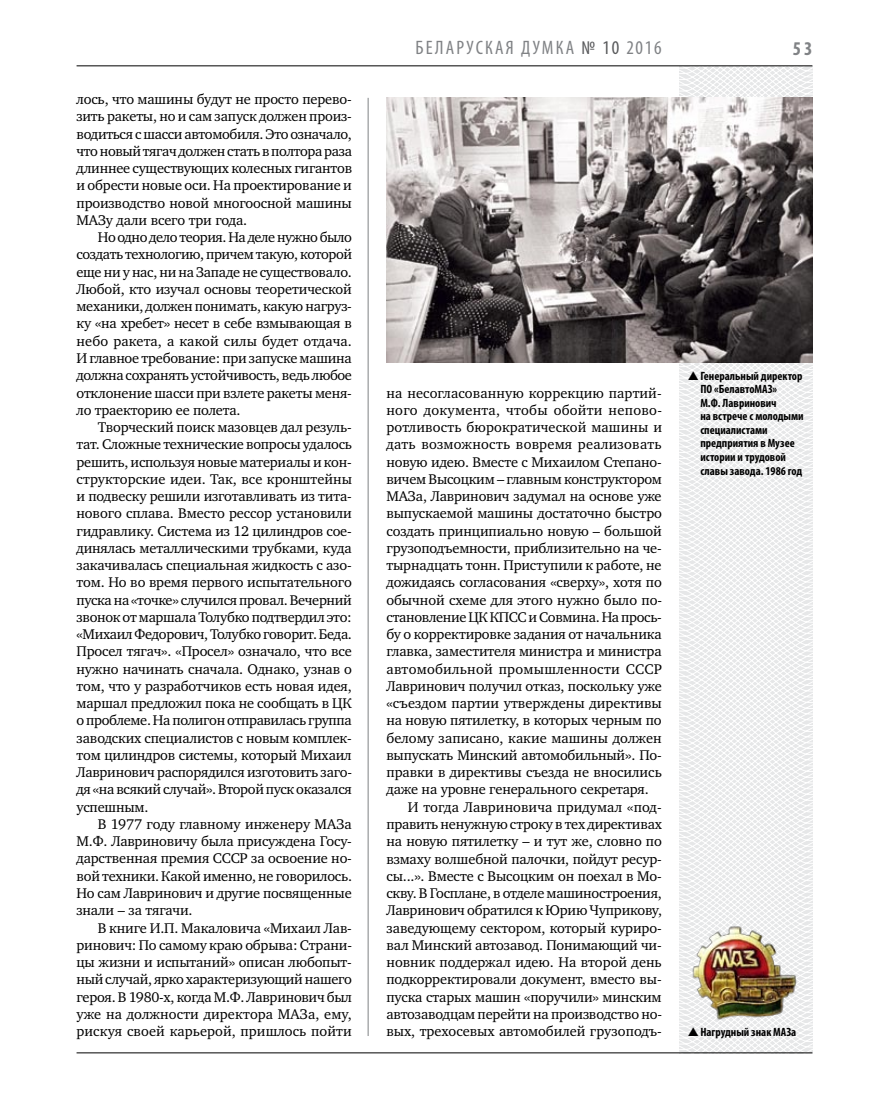
<style>
.page{position:relative;width:872px;height:1106px;background:#fff}
.page>*{position:absolute;margin:0;border:0;box-sizing:border-box;transform-origin:0 0}
.t1{font:condensed 19.5px "Myriad Pro";letter-spacing:.11em;color:#808285}
.t2{font:700 condensed 19.5px "Myriad Pro";color:#808285}
.t3{font:14.4px/17.2px "Charter C";letter-spacing:-.01em;color:#000;text-align:justify}
.t4{font:14.4px "Charter C";letter-spacing:.02em;color:#000}
.t5{font:14.4px "Charter C";letter-spacing:.015em;color:#000}
.t6{font:700 condensed 12px/13.5px "Myriad Pro";color:#000}
.s1{color:#58595b}
</style>
<div class="page">
<hr style="left:368px;top:98px;width:1px;height:938px;background:#808285">
<svg style="left:621px;top:65px;width:192px;height:989px"></svg>
<hr style="left:77px;top:65px;width:735px;height:1px;background:#000">
<hr style="left:77px;top:1052px;width:735px;height:1px;background:#000">
<img style="left:386px;top:97px;width:426px;height:266px">
<img style="left:685px;top:923px;width:115px;height:105px">
<svg style="left:688px;top:371px;width:23px;height:10px"></svg>
<svg style="left:688px;top:1027px;width:23px;height:10px"></svg>
<p class="t3" style="left:76px;top:91px;width:277px">лось, что машины будут не просто перево&shy;зить ракеты, но и сам запуск должен произ&shy;водиться с шасси автомобиля. Это означало, что новый тягач должен стать в полтора раза длиннее существующих колесных гигантов и обрести новые оси. На проектирование и производство новой многоосной машины МАЗу дали всего три года.</p>
<p class="t3" style="left:76px;top:229px;width:277px;text-indent:21px">Но одно дело теория. На деле нужно было создать технологию, причем такую, которой еще ни у нас, ни на Западе не существовало.<br>Любой, кто изучал основы теоретической механики, должен понимать, какую нагруз&shy;ку «на хребет» несет в себе взмывающая в небо ракета, а какой силы будет отдача.<br>И главное требование: при запуске машина должна сохранять устойчивость, ведь любое отклонение шасси при взлете ракеты меня&shy;ло траекторию ее полета.</p>
<p class="t3" style="left:76px;top:418px;width:277px;text-indent:21px">Творческий поиск мазовцев дал резуль&shy;тат. Сложные технические вопросы удалось решить, используя новые материалы и кон&shy;структорские идеи. Так, все кронштейны и подвеску решили изготавливать из тита&shy;нового сплава. Вместо рессор установили гидравлику. Система из 12 цилиндров сое&shy;динялась металлическими трубками, куда закачивалась специальная жидкость с азо&shy;том. Но во время первого испытательного пуска на «точке» случился провал. Вечерний звонок от маршала Толубко подтвердил это: «Михаил Федорович, Толубко говорит. Беда.<br>Просел тягач». «Просел» означало, что все нужно начинать сначала. Однако, узнав о том, что у разработчиков есть новая идея, маршал предложил пока не сообщать в ЦК о проблеме. На полигон отправилась группа заводских специалистов с новым комплек&shy;том цилиндров системы, который Михаил Лавринович распорядился изготовить заго&shy;дя «на всякий случай». Второй пуск оказался успешным.</p>
<p class="t3" style="left:76px;top:815px;width:277px;text-indent:21px">В 1977 году главному инженеру МАЗа М.Ф. Лавриновичу была присуждена Госу&shy;дарственная премия СССР за освоение но&shy;вой техники. Какой именно, не говорилось.<br>Но сам Лавринович и другие посвященные знали – за тягачи.</p>
<p class="t3" style="left:76px;top:919px;width:277px;text-indent:21px">В книге И.П. Макаловича «Михаил Лав&shy;ринович: По самому краю обрыва: Страни&shy;цы жизни и испытаний» описан любопыт&shy;ный случай, ярко характеризующий нашего героя. В 1980-х, когда М.Ф. Лавринович был уже на должности директора МАЗа, ему, рискуя своей карьерой, пришлось пойти</p>
<h1 class="t1" style="left:415px;top:36px;width:248px">БЕ ЛАРУСКАЯ ДУМКА <span class="s1">№ 10</span> 2016</h1>
<h1 class="t2" style="left:793px;top:37px;width:21px">53</h1>
<p class="t3" style="left:386px;top:384px;width:277px">на несогласованную коррекцию партий-</p>
<p class="t4" style="left:386px;top:402px;width:277px">ного документа, чтобы обойти непово-</p>
<p class="t3" style="left:386px;top:419px;width:277px">ротливость бюрократической машины и</p>
<p class="t5" style="left:386px;top:436px;width:277px">дать возможность вовремя реализовать</p>
<p class="t3" style="left:386px;top:453px;width:277px">новую идею. Вместе с Михаилом Степано-</p>
<p class="t3" style="left:386px;top:470px;width:277px">вичем Высоцким – главным конструктором</p>
<p class="t3" style="left:386px;top:488px;width:277px">МАЗа, Лавринович задумал на основе уже</p>
<p class="t3" style="left:386px;top:505px;width:277px">выпускаемой машины достаточно быстро</p>
<p class="t3" style="left:386px;top:522px;width:277px">создать принципиально новую – большой</p>
<p class="t3" style="left:386px;top:539px;width:277px">грузоподъемности, приблизительно на че-</p>
<p class="t3" style="left:386px;top:557px;width:277px">тырнадцать тонн. Приступили к работе, не</p>
<p class="t3" style="left:386px;top:574px;width:277px">дожидаясь согласования «сверху», хотя по</p>
<p class="t3" style="left:386px;top:591px;width:277px">обычной схеме для этого нужно было по-</p>
<p class="t3" style="left:386px;top:608px;width:277px">становление ЦК КПСС и Совмина. На прось-</p>
<p class="t3" style="left:386px;top:626px;width:277px">бу о корректировке задания от начальника</p>
<p class="t3" style="left:386px;top:643px;width:277px">главка, заместителя министра и министра</p>
<p class="t4" style="left:386px;top:661px;width:277px">автомобильной промышленности СССР</p>
<p class="t3" style="left:386px;top:677px;width:277px">Лавринович получил отказ, поскольку уже</p>
<p class="t3" style="left:386px;top:695px;width:277px">«съездом партии утверждены директивы</p>
<p class="t3" style="left:386px;top:712px;width:277px">на новую пятилетку, в которых черным по</p>
<p class="t3" style="left:386px;top:729px;width:277px">белому записано, какие машины должен</p>
<p class="t3" style="left:386px;top:746px;width:277px">выпускать Минский автомобильный». По-</p>
<p class="t3" style="left:386px;top:764px;width:277px">правки в директивы съезда не вносились</p>
<p class="t3" style="left:386px;top:781px;width:264px">даже на уровне генерального секретаря.</p>
<p class="t3" style="left:408px;top:798px;width:255px">И тогда Лавриновича придумал «под-</p>
<p class="t3" style="left:386px;top:815px;width:277px">править ненужную строку в тех директивах</p>
<p class="t3" style="left:386px;top:833px;width:277px">на новую пятилетку – и тут же, словно по</p>
<p class="t3" style="left:386px;top:850px;width:277px">взмаху волшебной палочки, пойдут ресур-</p>
<p class="t3" style="left:386px;top:867px;width:277px">сы...». Вместе с Высоцким он поехал в Мо-</p>
<p class="t3" style="left:386px;top:884px;width:277px">скву. В Госплане, в отделе машиностроения,</p>
<p class="t3" style="left:386px;top:902px;width:277px">Лавринович обратился к Юрию Чуприкову,</p>
<p class="t3" style="left:386px;top:919px;width:277px">заведующему сектором, который куриро-</p>
<p class="t3" style="left:386px;top:936px;width:277px">вал Минский автозавод. Понимающий чи-</p>
<p class="t3" style="left:386px;top:953px;width:277px">новник поддержал идею. На второй день</p>
<p class="t3" style="left:386px;top:971px;width:277px">подкорректировали документ, вместо вы-</p>
<p class="t3" style="left:386px;top:988px;width:277px">пуска старых машин «поручили» минским</p>
<p class="t3" style="left:386px;top:1005px;width:277px">автозаводцам перейти на производство но-</p>
<p class="t3" style="left:386px;top:1022px;width:277px">вых, трехосевых автомобилей грузоподъ-</p>
<p class="t6" style="left:700px;top:369px;width:105px">Генеральный директор<br>ПО «БелавтоМАЗ»<br>М.Ф. Лавринович<br>на встрече с молодыми специалистами предприятия в Музее истории и трудовой славы завода. 1986 год</p>
<p class="t6" style="left:700px;top:1025px;width:97px">Нагрудный знак МАЗа</p>
</div>
